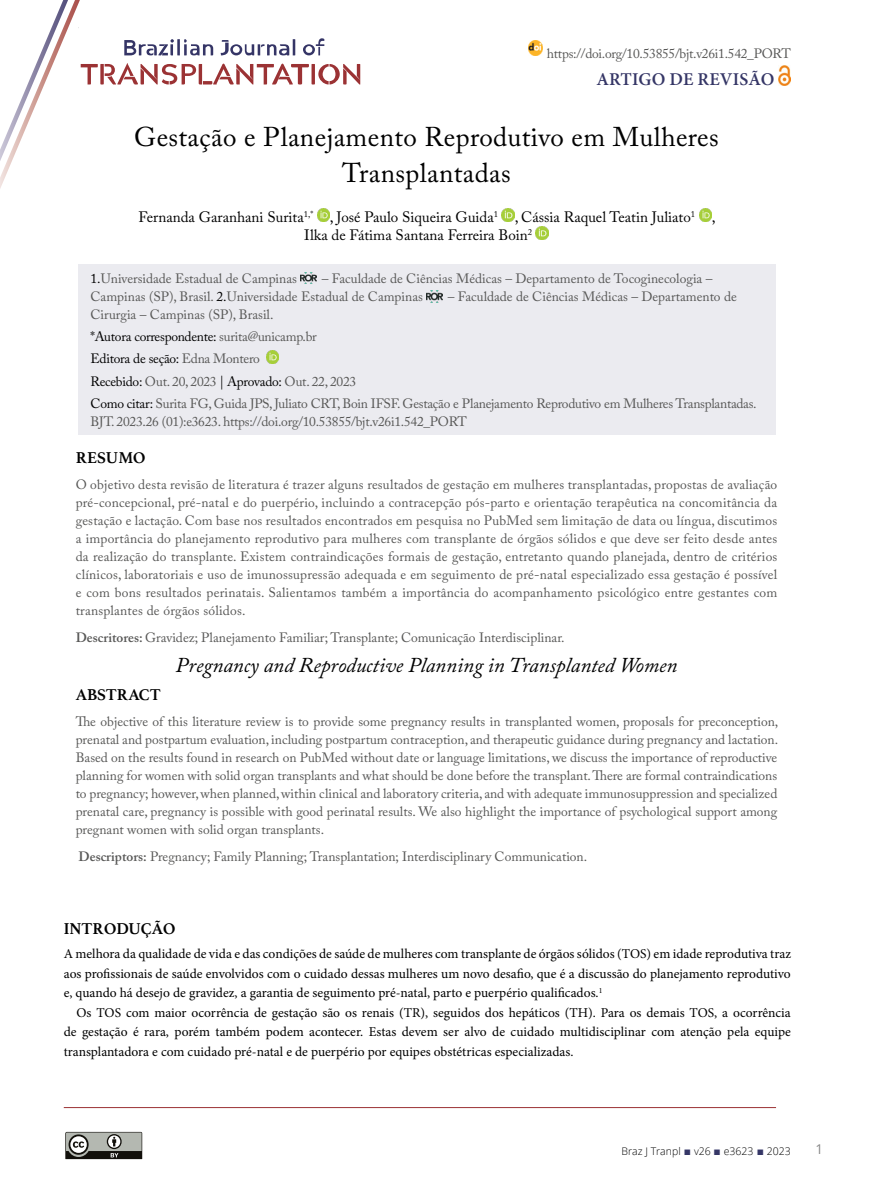
<style>
.page{position:relative;width:893px;height:1191px;background:#fff}
.page>*{position:absolute;margin:0;border:0;box-sizing:border-box;transform-origin:0 0}
.t1{font:27px/36px "Adobe Caslon Pro";letter-spacing:.015em;color:#000;text-align:center}
.t2{font:italic 21px "Adobe Caslon Pro";color:#000}
.t3{font:600 18px "Minion Pro";letter-spacing:.01em;color:#353666}
.t4{font:700 16.5px "Athelas";color:#000}
.t5{font:15px/18px "Adobe Caslon Pro";color:#000}
.t6{font:13.5px/18px "Adobe Caslon Pro";color:#575756;text-align:justify}
.t7{font:13.5px/19.5px "Minion Pro";color:#000;text-align:justify}
.t8{font:13.5px/22.2px "Adobe Caslon Pro";letter-spacing:-.02em;color:#575756}
.t9{font:13.5px "Open Sans";color:#878787}
.t10{font:300 10.5px "Open Sans";color:#000}
.s1{color:#000}
.s2{font-weight:600}
.s3{font-family:"Times New Roman";font-weight:400;font-size:12px;color:#353666}
</style>
<div class="page">
<svg style="left:502px;top:209px;width:13px;height:13px"></svg>
<svg style="left:699px;top:209px;width:13px;height:13px"></svg>
<svg style="left:536px;top:227px;width:13px;height:13px"></svg>
<div style="left:78px;top:264px;width:697px;height:170px;background:#ebebf0"></div>
<img style="left:300px;top:272px;width:17px;height:12px">
<img style="left:426px;top:290px;width:17px;height:12px">
<svg style="left:266px;top:351px;width:13px;height:12px"></svg>
<svg style="left:0;top:0;width:360px;height:222px"></svg>
<img style="left:528px;top:41px;width:15px;height:14px">
<img style="left:778px;top:66px;width:12px;height:19px">
<hr style="left:64px;top:1107px;width:712px;height:1px;background:#9b3134">
<svg style="left:65px;top:1131px;width:78px;height:28px;background:#858681"></svg>
<p class="t8" style="left:547px;top:43px;width:245px">https://doi.org/10.53855/bjt.v26i1.542_PORT</p>
<h3 class="t3" style="left:596px;top:67px;width:180px">ARTIGO DE REVISÃO</h3>
<h1 class="t1" style="left:134px;top:119px;width:586px">Gestação e Planejamento Reprodutivo em Mulheres<br>Transplantadas</h1>
<p class="t5" style="left:304px;top:207px;width:413px;text-indent:-166px">Fernanda Garanhani Surita<sup>1,*</sup> , José Paulo Siqueira Guida<sup>1</sup> , Cássia Raquel Teatin Juliato<sup>1</sup> ,<br>Ilka de Fátima Santana Ferreira Boin<sup>2</sup></p>
<p class="t6" style="left:91px;top:269px;width:208px"><span class="s1">1.</span>Universidade Estadual de Campinas</p>
<p class="t6" style="left:91px;top:269px;width:623px;text-indent:231px">– Faculdade de Ciências Médicas – Departamento de Tocoginecologia –<br>Campinas (SP), Brasil. <span class="s1">2.</span>Universidade Estadual de Campinas</p>
<p class="t6" style="left:448px;top:287px;width:291px">– Faculdade de Ciências Médicas – Departamento de</p>
<p class="t8" style="left:91px;top:303px;width:668px">Cirurgia – Campinas (SP), Brasil.<br><span class="s1">*Autora correspondente:</span> surita@unicamp.br<br><span class="s1">Editora de seção:</span> Edna Montero<br><span class="s1">Recebido:</span> Out. 20, 2023 <span class="s1">| Aprovado:</span> Out. 22, 2023<br><span class="s1">Como citar:</span> Surita FG, Guida JPS, Juliato CRT, Boin IFSF. Gestação e Planejamento Reprodutivo em Mulheres Transplantadas.</p>
<p class="t8" style="left:91px;top:410px;width:378px">BJT. 2023.26 (01):e3623. https://doi.org/10.53855/bjt.v26i1.542_PORT</p>
<p class="t4" style="left:76px;top:444px;width:71px">RESUMO</p>
<p class="t6" style="left:76px;top:475px;width:703px">O objetivo desta revisão de literatura é trazer alguns resultados de gestação em mulheres transplantadas, propostas de avaliação pré-concepcional, pré-natal e do puerpério, incluindo a contracepção pós-parto e orientação terapêutica na concomitância da gestação e lactação. Com base nos resultados encontrados em pesquisa no PubMed sem limitação de data ou língua, discutimos a importância do planejamento reprodutivo para mulheres com transplante de órgãos sólidos e que deve ser feito desde antes da realização do transplante. Existem contraindicações formais de gestação, entretanto quando planejada, dentro de critérios clínicos, laboratoriais e uso de imunossupressão adequada e em seguimento de pré-natal especializado essa gestação é possível e com bons resultados perinatais. Salientamos também a importância do acompanhamento psicológico entre gestantes com transplantes de órgãos sólidos.</p>
<p class="t6" style="left:76px;top:628px;width:490px"><span class="s2">Descritores:</span> Gravidez; Planejamento Familiar; Transplante; Comunicação Interdisciplinar.</p>
<h2 class="t2" style="left:175px;top:652px;width:503px">Pregnancy and Reproductive Planning in Transplanted Women</h2>
<p class="t4" style="left:76px;top:681px;width:87px">ABSTRACT</p>
<p class="t6" style="left:76px;top:712px;width:704px">The objective of this literature review is to provide some pregnancy results in transplanted women, proposals for preconception, prenatal and postpartum evaluation, including postpartum contraception, and therapeutic guidance during pregnancy and lactation.<br>Based on the results found in research on PubMed without date or language limitations, we discuss the importance of reproductive planning for women with solid organ transplants and what should be done before the transplant. There are formal contraindications to pregnancy; however, when planned, within clinical and laboratory criteria, and with adequate immunosuppression and specialized prenatal care, pregnancy is possible with good perinatal results. We also highlight the importance of psychological support among pregnant women with solid organ transplants.</p>
<p class="t6" style="left:79px;top:847px;width:510px"><span class="s2">Descriptors:</span> Pregnancy; Family Planning; Transplantation; Interdisciplinary Communication.</p>
<p class="t4" style="left:64px;top:915px;width:113px">INTRODUÇÃO</p>
<p class="t7" style="left:64px;top:944px;width:729px">A melhora da qualidade de vida e das condições de saúde de mulheres com transplante de órgãos sólidos (TOS) em idade reprodutiva traz aos profissionais de saúde envolvidos com o cuidado dessas mulheres um novo desafio, que é a discussão do planejamento reprodutivo e, quando há desejo de gravidez, a garantia de seguimento pré-natal, parto e puerpério qualificados.<sup>1</sup></p>
<p class="t7" style="left:64px;top:1002px;width:729px;text-indent:13px">Os TOS com maior ocorrência de gestação são os renais (TR), seguidos dos hepáticos (TH). Para os demais TOS, a ocorrência de gestação é rara, porém também podem acontecer. Estas devem ser alvo de cuidado multidisciplinar com atenção pela equipe transplantadora e com cuidado pré-natal e de puerpério por equipes obstétricas especializadas.</p>
<p class="t10" style="left:622px;top:1144px;width:171px">Braz J Tranpl <span class="s3">■</span> v26 <span class="s3">■</span> e3623 <span class="s3">■</span> 2023</p>
<p class="t9" style="left:816px;top:1139px;width:9px">1</p>
</div>
